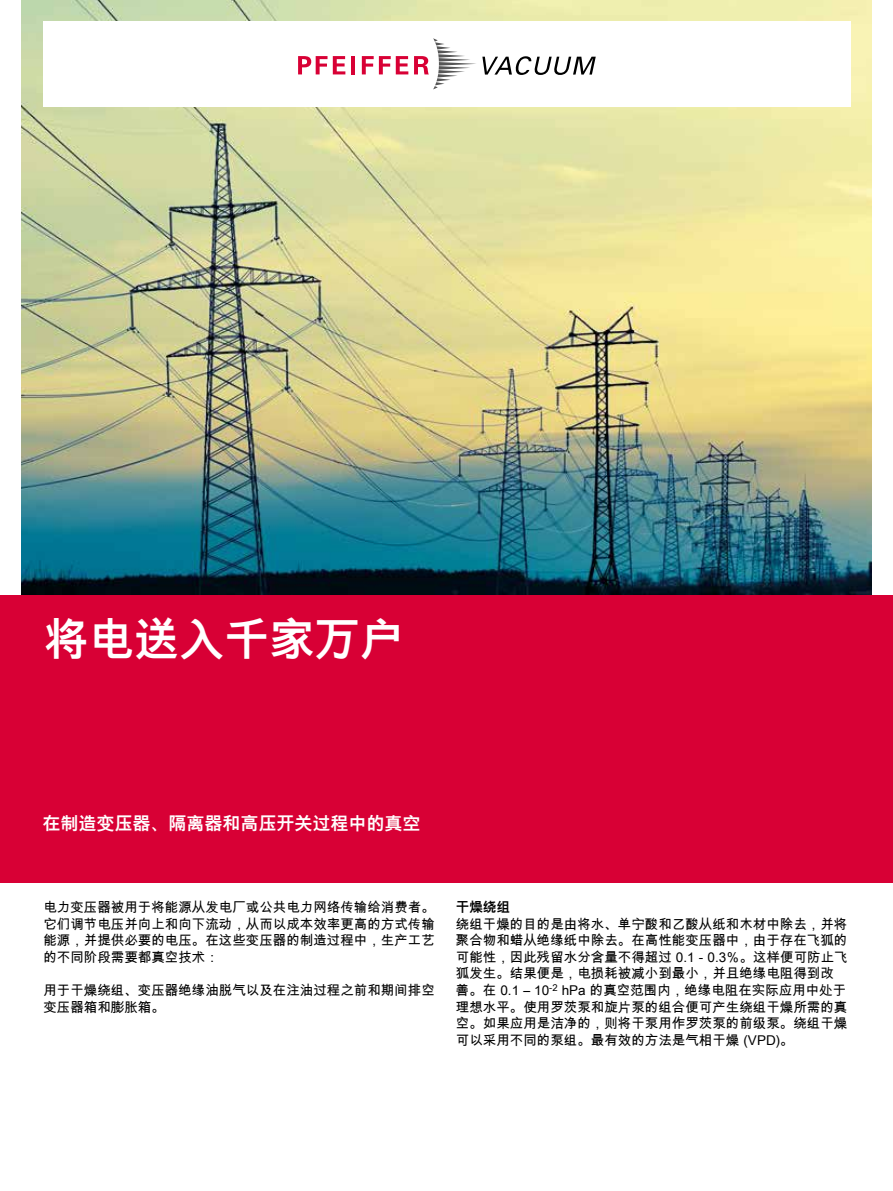
<style>
.page{position:relative;width:893px;height:1191px;background:#fff}
.page>*{position:absolute;margin:0;border:0;box-sizing:border-box;transform-origin:0 0}
.t1{font:700 45px "Arial Unicode MS";letter-spacing:.005em;color:#fff}
.t2{font:700 18px "Arial Unicode MS";color:#fff}
.t3{font:13.5px/16.5px "Arial Unicode MS";color:#000}
.t4{font:700 13.5px "Arial Unicode MS";color:#000}
</style>
<div class="page">
<img style="left:21px;top:0;width:851px;height:595px">
<div style="left:0;top:595px;width:893px;height:287px;background:#d80035"></div>
<div style="left:43px;top:21px;width:807px;height:85px;background:#fff"></div>
<svg style="left:298px;top:56px;width:29px;height:18px"></svg>
<svg style="left:333px;top:56px;width:12px;height:18px"></svg>
<hr style="left:351px;top:56px;width:4px;height:18px;background:#d80035">
<svg style="left:362px;top:56px;width:46px;height:18px"></svg>
<svg style="left:414px;top:38px;width:182px;height:51px"></svg>
<h1 class="t1" style="left:43px;top:607px;width:363px">将电送入千家万户</h1>
<h2 class="t2" style="left:43px;top:810px;width:379px">在制造变压器、隔离器和高压开关过程中的真空</h2>
<p class="t3" style="left:43px;top:899px;width:393px;text-align:justify">电力变压器被用于将能源从发电厂或公共电力网络传输给消费者。它们调节电压并向上和向下流动，从而以成本效率更高的方式传输能源，并提供必要的电压。在这些变压器的制造过程中，生产工艺的不同阶段需要都真空技术：</p>
<p class="t3" style="left:43px;top:981px;width:393px">用于干燥绕组、变压器绝缘油脱气以及在注油过程之前和期间排空变压器箱和膨胀箱。</p>
<p class="t4" style="left:456px;top:897px;width:55px">干燥绕组</p>
<p class="t3" style="left:456px;top:915px;width:393px">绕组干燥的目的是由将水、单宁酸和乙酸从纸和木材中除去，并将聚合物和蜡从绝缘纸中除去。在高性能变压器中，由于存在飞狐的可能性，因此残留水分含量不得超过 0.1 - 0.3％。这样便可防止飞狐发生。结果便是，电损耗被减小到最小，并且绝缘电阻得到改善。在 0.1 – 10<sup>-2</sup> hPa 的真空范围内，绝缘电阻在实际应用中处于理想水平。使用罗茨泵和旋片泵的组合便可产生绕组干燥所需的真空。如果应用是洁净的，则将干泵用作罗茨泵的前级泵。绕组干燥可以采用不同的泵组。最有效的方法是气相干燥 (VPD)。</p>
</div>
